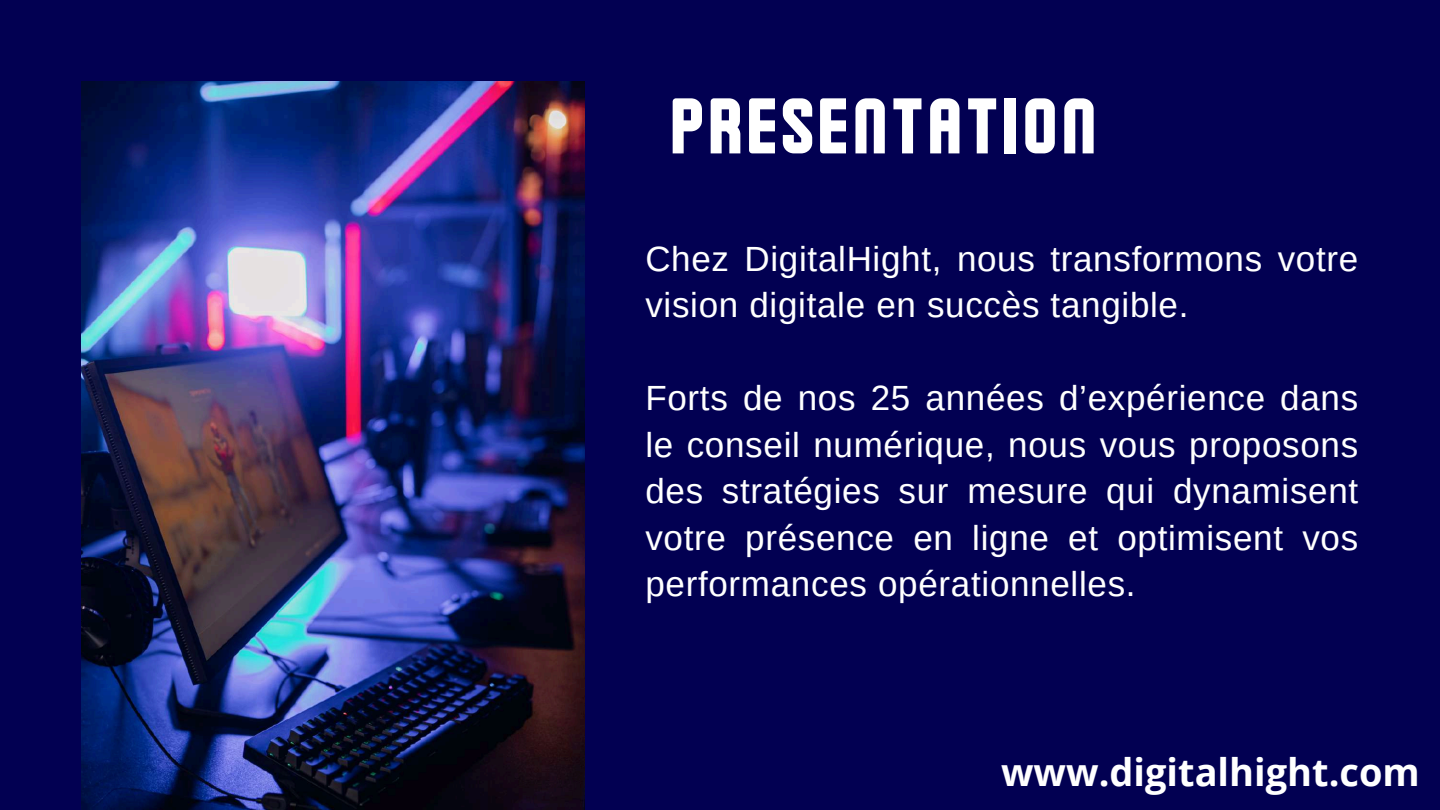
<style>
.page{position:relative;width:1440px;height:810px;background:#020052}
.page>*{position:absolute;margin:0;border:0;box-sizing:border-box;transform-origin:0 0}
.t1{font:81px "Cheddar";letter-spacing:.035em;color:#fff}
.t2{font:700 38px "Open Sans";color:#fff}
.t3{font:35px/46.5px "Arimo";letter-spacing:.02em;color:#fff}
</style>
<div class="page">
<img style="left:81px;top:81px;width:504px;height:729px">
<h1 class="t1" style="left:669px;top:89px;width:429px">PRESENTATION</h1>
<p class="t3" style="left:645px;top:235px;width:714px">Chez DigitalHight, nous transformons votre vision digitale en succès tangible.</p>
<p class="t3" style="left:645px;top:375px;width:714px;text-align:justify">Forts de nos 25 années d’expérience dans le conseil numérique, nous vous proposons des stratégies sur mesure qui dynamisent votre présence en ligne et optimisent vos performances opérationnelles.</p>
<p class="t2" style="left:1001px;top:746px;width:420px">www.digitalhight.com</p>
</div>
